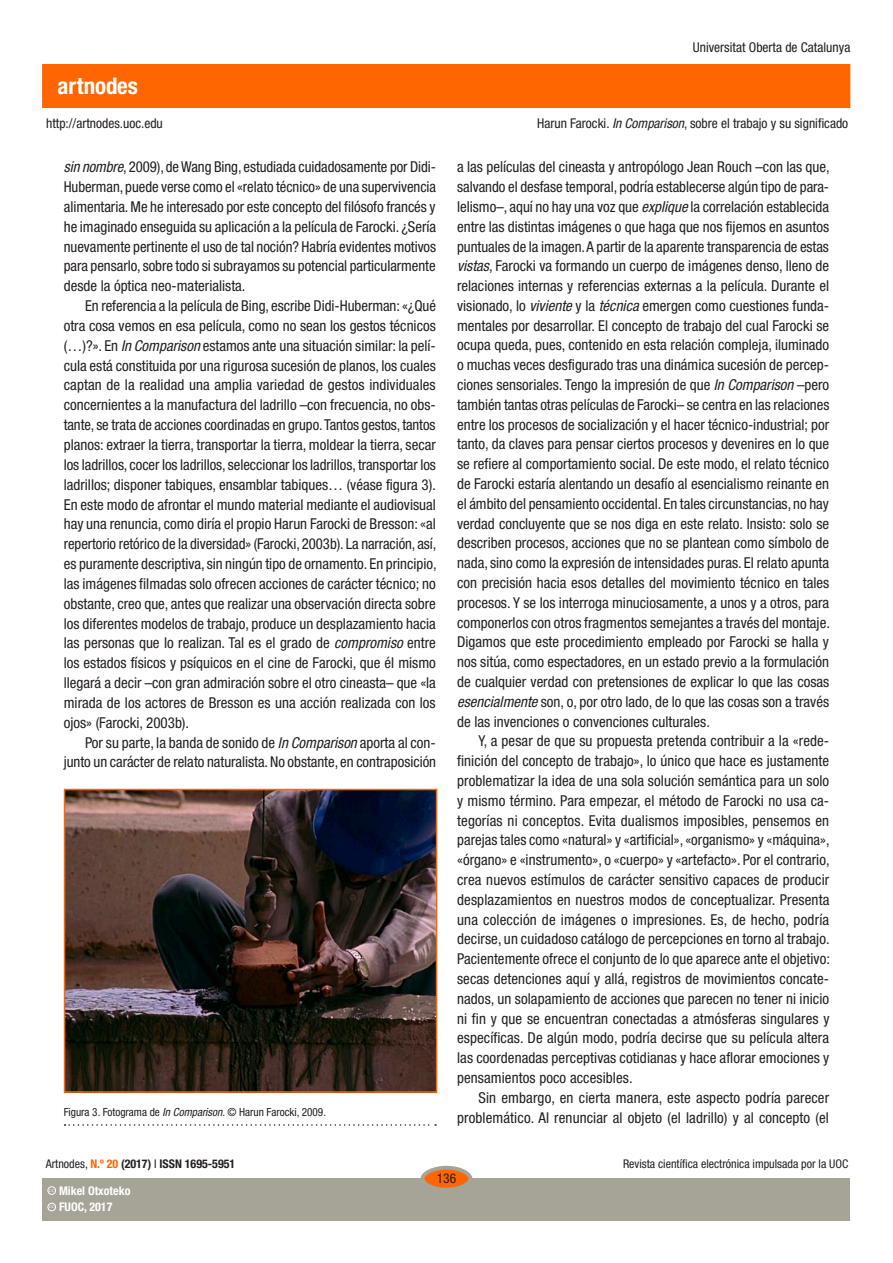
<style>
.page{position:relative;width:893px;height:1263px;background:#fff}
.page>*{position:absolute;margin:0;border:0;box-sizing:border-box;transform-origin:0 0}
.t1{font:700 condensed 22.95px "Helvetica Neue LT Std";color:#fff}
.text_general{font:condensed 15px/19.8px "Helvetica Neue LT Std";color:#231f20;text-align:justify}
.text_general_primerp{font:condensed 15px/19.8px "Helvetica Neue LT Std";color:#231f20;text-align:justify}
.t2{font:condensed 13.5px "Helvetica Neue LT Std";color:#231f20}
.t3{font:condensed 12px "Helvetica Neue LT Std";color:#231f20}
.t4{font:700 condensed 12px "Helvetica Neue LT Std";color:#231f20}
.t5{font:700 condensed 12px "Helvetica Neue LT Std";color:#fff}
.PEUSDEFOTO{font:condensed 11.25px "Helvetica Neue LT Std";color:#231f20}
.t6{font:600 3.9px "Adobe Caslon Pro";color:#fff}
.s1{font-style:italic}
.s2{font-weight:400}
.s3{color:#f60}
</style>
<div class="page">
<div style="left:43px;top:65px;width:807px;height:42px;background:#f60"></div>
<div style="left:43px;top:1178px;width:807px;height:42px;background:#a6a397"></div>
<div style="left:422px;top:1168px;width:48px;height:21px;background:#f60;border-radius:50%"></div>
<div style="left:421px;top:1166px;width:51px;height:25px;border:4px solid #a6a397;border-radius:50%"></div>
<div style="left:48px;top:1203px;width:8px;height:8px;border:1px solid #fff;border-radius:50%"></div>
<div style="left:48px;top:1186px;width:8px;height:8px;border:1px solid #fff;border-radius:50%"></div>
<img style="left:67px;top:792px;width:367px;height:298px">
<div style="left:64px;top:789px;width:373px;height:304px;border:2px solid #f60"></div>
<svg style="left:65px;top:1124px;width:371px;height:2px"></svg>
<h1 class="t1" style="left:58px;top:72px;width:82px">artnodes</h1>
<p class="t2" style="left:46px;top:115px;width:118px">http://artnodes.uoc.edu</p>
<p class="text_general_primerp" style="left:64px;top:157px;width:374px"><span class="s1">sin nombre</span>, 2009), de Wang Bing, estudiada cuidadosamente por Didi-Huberman, puede verse como el «relato técnico» de una supervivencia alimentaria. Me he interesado por este concepto del filósofo francés y he imaginado enseguida su aplicación a la película de Farocki. ¿Sería nuevamente pertinente el uso de tal noción? Habría evidentes motivos para pensarlo, sobre todo si subrayamos su potencial particularmente desde la óptica neo-materialista.</p>
<p class="text_general" style="left:64px;top:296px;width:374px;text-indent:21px">En referencia a la película de Bing, escribe Didi-Huberman: «¿Qué otra cosa vemos en esa película, como no sean los gestos técnicos (…)?». En <span class="s1">In Comparison</span> estamos ante una situación similar: la pelí&shy;cula está constituida por una rigurosa sucesión de planos, los cuales captan de la realidad una amplia variedad de gestos individuales concernientes a la manufactura del ladrillo –con frecuencia, no obs&shy;tante, se trata de acciones coordinadas en grupo. Tantos gestos, tantos planos: extraer la tierra, transportar la tierra, moldear la tierra, secar los ladrillos, cocer los ladrillos, seleccionar los ladrillos, transportar los ladrillos; disponer tabiques, ensamblar tabiques… (véase figura 3)<span class="s1">.<br></span>En este modo de afrontar el mundo material mediante el audiovisual hay una renuncia, como diría el propio Harun Farocki de Bresson: «al repertorio retórico de la diversidad» (Farocki, 2003b). La narración, así, es puramente descriptiva, sin ningún tipo de ornamento. En principio, las imágenes filmadas solo ofrecen acciones de carácter técnico; no obstante, creo que, antes que realizar una observación directa sobre los diferentes modelos de trabajo, produce un desplazamiento hacia las personas que lo realizan. Tal es el grado de <span class="s1">compromiso</span> entre los estados físicos y psíquicos en el cine de Farocki, que él mismo llegará a decir –con gran admiración sobre el otro cineasta– que «la mirada de los actores de Bresson es una acción realizada con los ojos» (Farocki, 2003b).</p>
<p class="text_general" style="left:64px;top:732px;width:374px;text-align:right">Por su parte, la banda de sonido de <span class="s1">In Comparison</span> aporta al con&shy;junto un carácter de relato naturalista. No obstante, en contraposición</p>
<p class="PEUSDEFOTO" style="left:64px;top:1105px;width:264px">Figura 3. Fotograma de <span class="s1">In Comparison</span>. © Harun Farocki, 2009.</p>
<p class="t2" style="left:693px;top:40px;width:159px">Universitat Oberta de Catalunya</p>
<p class="t2" style="left:537px;top:115px;width:312px">Harun Farocki. <span class="s1">In Comparison</span>, sobre el trabajo y su significado</p>
<p class="text_general" style="left:457px;top:157px;width:374px">a las películas del cineasta y antropólogo Jean Rouch –con las que, salvando el desfase temporal, podría establecerse algún tipo de para&shy;lelismo–, aquí no hay una voz que <span class="s1">explique</span> la correlación establecida entre las distintas imágenes o que haga que nos fijemos en asuntos puntuales de la imagen. A partir de la aparente transparencia de estas <span class="s1">vistas</span>, Farocki va formando un cuerpo de imágenes denso, lleno de relaciones internas y referencias externas a la película. Durante el visionado, lo <span class="s1">viviente</span> y la <span class="s1">técnica</span> emergen como cuestiones funda&shy;mentales por desarrollar. El concepto de trabajo del cual Farocki se ocupa queda, pues, contenido en esta relación compleja, iluminado o muchas veces desfigurado tras una dinámica sucesión de percep&shy;ciones sensoriales. Tengo la impresión de que <span class="s1">In Comparison</span> –pero también tantas otras películas de Farocki– se centra en las relaciones entre los procesos de socialización y el hacer técnico-industrial; por tanto, da claves para pensar ciertos procesos y devenires en lo que se refiere al comportamiento social. De este modo, el relato técnico de Farocki estaría alentando un desafío al esencialismo reinante en el ámbito del pensamiento occidental. En tales circunstancias, no hay verdad concluyente que se nos diga en este relato. Insisto: solo se describen procesos, acciones que no se plantean como símbolo de nada, sino como la expresión de intensidades puras. El relato apunta con precisión hacia esos detalles del movimiento técnico en tales procesos. Y se los interroga minuciosamente, a unos y a otros, para componerlos con otros fragmentos semejantes a través del montaje.<br>Digamos que este procedimiento empleado por Farocki se halla y nos sitúa, como espectadores, en un estado previo a la formulación de cualquier verdad con pretensiones de explicar lo que las cosas <span class="s1">esencialmente</span> son, o, por otro lado, de lo que las cosas son a través de las invenciones o convenciones culturales.</p>
<p class="text_general" style="left:457px;top:731px;width:374px;text-indent:21px">Y, a pesar de que su propuesta pretenda contribuir a la «rede&shy;finición del concepto de trabajo», lo único que hace es justamente problematizar la idea de una sola solución semántica para un solo y mismo término. Para empezar, el método de Farocki no usa ca&shy;tegorías ni conceptos. Evita dualismos imposibles, pensemos en parejas tales como «natural» y «artificial», «organismo» y «máquina», «órgano» e «instrumento», o «cuerpo» y «artefacto». Por el contrario, crea nuevos estímulos de carácter sensitivo capaces de producir desplazamientos en nuestros modos de conceptualizar. Presenta una colección de imágenes o impresiones. Es, de hecho, podría decirse, un cuidadoso catálogo de percepciones en torno al trabajo.<br>Pacientemente ofrece el conjunto de lo que aparece ante el objetivo: secas detenciones aquí y allá, registros de movimientos concate&shy;nados, un solapamiento de acciones que parecen no tener ni inicio ni fin y que se encuentran conectadas a atmósferas singulares y específicas. De algún modo, podría decirse que su película altera las coordenadas perceptivas cotidianas y hace aflorar emociones y pensamientos poco accesibles.</p>
<p class="text_general" style="left:457px;top:1087px;width:374px;text-align:right">Sin embargo, en cierta manera, este aspecto podría parecer problemático. Al renunciar al objeto (el ladrillo) y al concepto (el</p>
<p class="t4" style="left:46px;top:1157px;width:191px"><span class="s2">Artnodes,</span> <span class="s3">N.º 20</span> (2017) <span class="s2">I</span> ISSN 1695-5951</p>
<p class="t6" style="left:49px;top:1205px;width:7px">CC</p>
<p class="t5" style="left:59px;top:1200px;width:55px">FUOC, 2017</p>
<p class="t5" style="left:59px;top:1183px;width:73px">Mikel Otxoteko</p>
<p class="t6" style="left:49px;top:1188px;width:7px">CC</p>
<p class="t2" style="left:437px;top:1171px;width:21px">136</p>
<p class="t3" style="left:623px;top:1157px;width:227px">Revista científica electrónica impulsada por la UOC</p>
</div>
